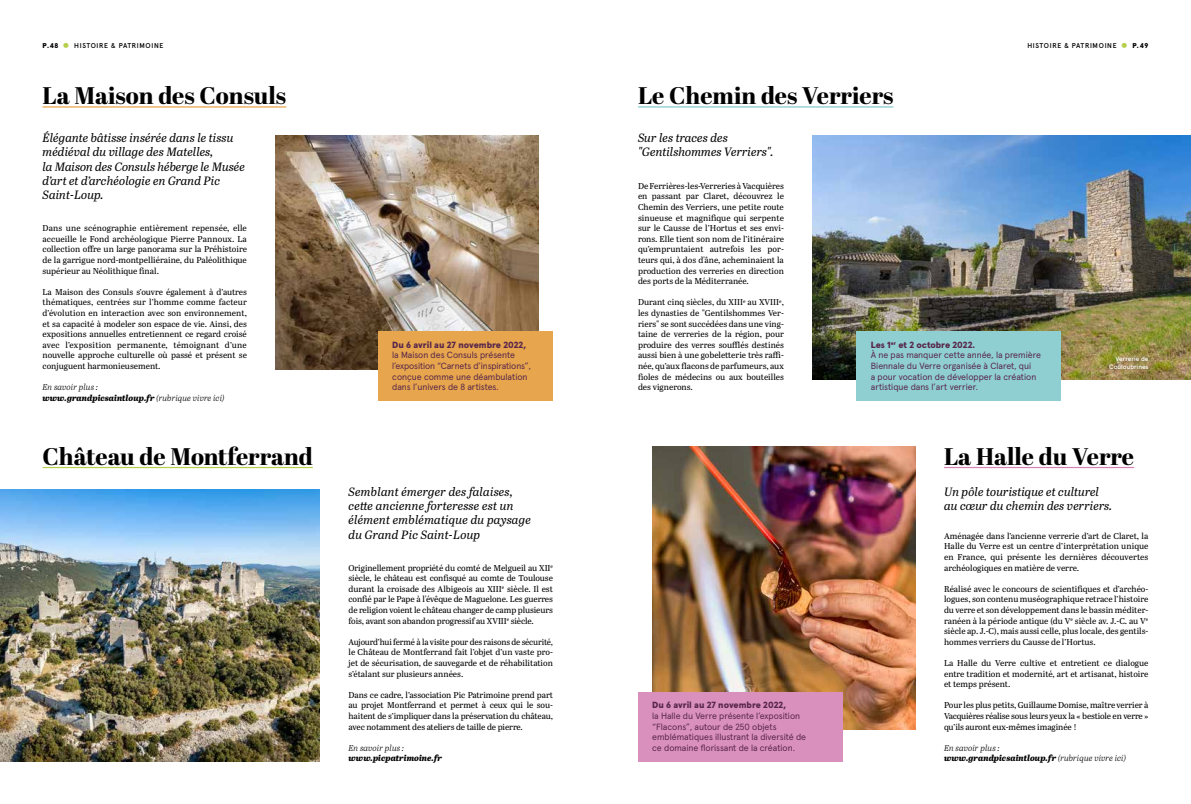
<style>
.page{position:relative;width:1191px;height:804px;background:#fff}
.page>*{position:absolute;margin:0;border:0;box-sizing:border-box;transform-origin:0 0}
.t1{font:800 24px "Abril Display";color:#000}
.t2{font:italic 12px/14.4px "Abril Text";color:#000}
.t3{font:9px/10.6px "Apercu Pro";color:#58274b}
.t4{font:900 9px "Apercu Pro";color:#58274b}
.t5{font:8.5px/10.6px "Abril Text";color:#000;text-align:justify}
.t6{font:italic 800 8.5px "Abril Text";color:#000}
.t7{font:italic 8.5px "Abril Text Lt";color:#000}
.t8{font:500 7px "Apercu Pro";letter-spacing:.1em;color:#000}
.t9{font:500 6.5px/7.8px "Apercu Pro";color:#fff;text-align:right}
.s1{font-weight:900}
.s2{font-size:24.6px;color:#b6cf4a}
.s3{font-family:"Abril Text Lt";font-weight:400}
</style>
<div class="page">
<hr style="left:43px;top:106px;width:243px;height:2px;background:#e5a043">
<hr style="left:638px;top:106px;width:255px;height:2px;background:#7ec9cd">
<hr style="left:43px;top:467px;width:270px;height:1px;background:#b6cf4a">
<hr style="left:944px;top:467px;width:190px;height:1px;background:#d682b5">
<img style="left:0;top:489px;width:319px;height:272px">
<img style="left:276px;top:136px;width:262px;height:233px">
<div style="left:378px;top:331px;width:175px;height:70px;background:#e7a54d"></div>
<img style="left:813px;top:136px;width:378px;height:244px">
<img style="left:653px;top:446px;width:262px;height:283px">
<div style="left:856px;top:331px;width:205px;height:70px;background:#8fcfd2"></div>
<div style="left:638px;top:692px;width:204px;height:69px;background:#da90bd"></div>
<p class="t8" style="left:43px;top:40px;width:122px"><span class="s1">P.48</span> <span class="s2">•</span> HISTOIRE &amp; PATRIMOINE</p>
<p class="t8" style="left:1027px;top:40px;width:123px">HISTOIRE &amp; PATRIMOINE <span class="s2">•</span> <span class="s1">P.49</span></p>
<h1 class="t1" style="left:43px;top:79px;width:245px">La Maison des Consuls</h1>
<h1 class="t1" style="left:638px;top:79px;width:257px">Le Chemin des Verriers</h1>
<h2 class="t2" style="left:43px;top:130px;width:204px">Élégante bâtisse insérée dans le tissu médiéval du village des Matelles,<br>la Maison des Consuls héberge le Musée d’art et d’archéologie en Grand Pic<br>Saint-Loup.</h2>
<p class="t5" style="left:43px;top:222px;width:206px">Dans une scénographie entièrement repensée, elle accueille le Fond archéologique Pierre Pannoux. La collection offre un large panorama sur la Préhistoire de la garrigue nord-montpelliéraine, du Paléolithique supérieur au Néolithique final.</p>
<p class="t5" style="left:43px;top:286px;width:206px">La Maison des Consuls s’ouvre également à d’autres thématiques, centrées sur l’homme comme facteur d’évolution en interaction avec son environnement, et sa capacité à modeler son espace de vie. Ainsi, des expositions annuelles entretiennent ce regard croisé avec l’exposition permanente, témoignant d’une nouvelle approche culturelle où passé et présent se conjuguent harmonieusement.</p>
<p class="t7" style="left:43px;top:381px;width:57px">En savoir plus :</p>
<p class="t6" style="left:43px;top:391px;width:184px">www.grandpicsaintloup.fr <span class="s3">(rubrique vivre ici)</span></p>
<p class="t4" style="left:392px;top:337px;width:135px">Du 6 avril au 27 novembre 2022,</p>
<p class="t3" style="left:392px;top:349px;width:140px">la Maison des Consuls présente l’exposition “Carnets d’inspirations”, conçue comme une déambulation dans l’univers de 8 artistes.</p>
<h2 class="t2" style="left:638px;top:130px;width:137px">Sur les traces des "Gentilshommes Verriers".</h2>
<p class="t5" style="left:638px;top:180px;width:147px">De Ferrières-les-Verreries à Vacquières en passant par Claret, découvrez le Chemin des Verriers, une petite route sinueuse et magnifique qui serpente sur le Causse de l’Hortus et ses envi&shy;rons. Elle tient son nom de l’itinéraire qu’empruntaient autrefois les por&shy;teurs qui, à dos d'âne, acheminaient la production des verreries en direction des ports de la Méditerranée.</p>
<p class="t5" style="left:638px;top:297px;width:147px">Durant cinq siècles, du XIII<sup>e</sup> au XVIII<sup>e</sup>, les dynasties de "Gentilshommes Ver&shy;riers" se sont succédées dans une ving&shy;taine de verreries de la région, pour produire des verres soufflés destinés aussi bien à une gobeletterie très raffi&shy;née, qu’aux flacons de parfumeurs, aux fioles de médecins ou aux bouteilles des vignerons.</p>
<p class="t3" style="left:870px;top:339px;width:172px"><span class="s1">Les 1</span><sup>er</sup> <span class="s1">et 2 octobre 2022.<br></span>À ne pas manquer cette année, la première Biennale du Verre organisée à Claret, qui<br>a pour vocation de développer la création artistique dans l’art verrier.</p>
<p class="t9" style="left:1109px;top:354px;width:41px">Verrerie de<br>Couloubrines</p>
<h1 class="t1" style="left:43px;top:439px;width:272px">Château de Montferrand</h1>
<h1 class="t1" style="left:944px;top:439px;width:192px">La Halle du Verre</h1>
<h2 class="t2" style="left:348px;top:483px;width:184px">Semblant émerger des falaises, cette ancienne forteresse est un élément emblématique du paysage du Grand Pic Saint-Loup</h2>
<p class="t5" style="left:348px;top:562px;width:206px">Originellement propriété du comté de Melgueil au XII<sup>e </sup>siècle, le château est confisqué au comte de Toulouse durant la croisade des Albigeois au XIII<sup>e</sup> siècle. Il est confié par le Pape à l'évêque de Maguelone. Les guerres de religion voient le château changer de camp plusieurs fois, avant son abandon progressif au XVIII<sup>e</sup> siècle.</p>
<p class="t5" style="left:348px;top:636px;width:206px">Aujourd’hui fermé à la visite pour des raisons de sécurité, le Château de Montferrand fait l’objet d’un vaste pro&shy;jet de sécurisation, de sauvegarde et de réhabilitation s’étalant sur plusieurs années.</p>
<p class="t5" style="left:348px;top:689px;width:206px">Dans ce cadre, l’association Pic Patrimoine prend part au projet Montferrand et permet à ceux qui le sou&shy;haitent de s’impliquer dans la préservation du château, avec notamment des ateliers de taille de pierre.</p>
<p class="t7" style="left:348px;top:741px;width:57px">En savoir plus :</p>
<p class="t6" style="left:348px;top:752px;width:95px">www.picpatrimoine.fr</p>
<p class="t4" style="left:652px;top:698px;width:135px">Du 6 avril au 27 novembre 2022,</p>
<p class="t3" style="left:652px;top:710px;width:155px">la Halle du Verre présente l’exposition “Flacons”, autour de 250 objets emblématiques illustrant la diversité de ce domaine florissant de la création.</p>
<h2 class="t2" style="left:944px;top:483px;width:170px">Un pôle touristique et culturel au cœur du chemin des verriers.</h2>
<p class="t5" style="left:944px;top:530px;width:206px">Aménagée dans l’ancienne verrerie d’art de Claret, la Halle du Verre est un centre d’interprétation unique en France, qui présente les dernières découvertes archéologiques en matière de verre.</p>
<p class="t5" style="left:944px;top:583px;width:206px">Réalisé avec le concours de scientifiques et d’archéo&shy;logues, son contenu muséographique retrace l’histoire du verre et son développement dans le bassin méditer&shy;ranéen à la période antique (du V<sup>e</sup> siècle av. J.-C. au V<sup>e </sup>siècle ap. J.-C), mais aussi celle, plus locale, des gentils&shy;hommes verriers du Causse de l’Hortus.</p>
<p class="t5" style="left:944px;top:657px;width:206px">La Halle du Verre cultive et entretient ce dialogue entre tradition et modernité, art et artisanat, histoire et temps présent.</p>
<p class="t5" style="left:944px;top:699px;width:206px">Pour les plus petits, Guillaume Domise, maître verrier à Vacquières réalise sous leurs yeux la « bestiole en verre » qu’ils auront eux-mêmes imaginée !</p>
<p class="t7" style="left:944px;top:741px;width:57px">En savoir plus :</p>
<p class="t6" style="left:944px;top:752px;width:184px">www.grandpicsaintloup.fr <span class="s3">(rubrique vivre ici)</span></p>
</div>
